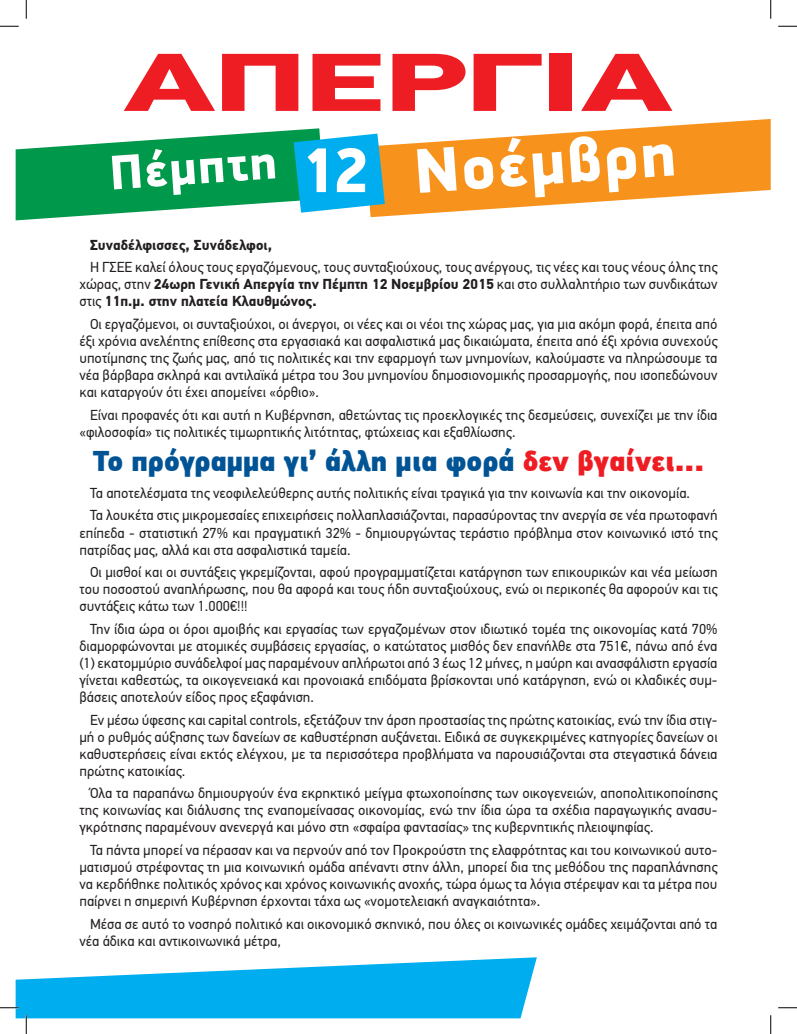
<style>
.page{position:relative;width:797px;height:1034px;background:#fff}
.page>*{position:absolute;margin:0;border:0;box-sizing:border-box;transform-origin:0 0}
.t1{font:900 82.88px "PF Din Display Pro";letter-spacing:-.02em;color:#ee1d23;scale:1.7 1}
.t2{font:900 63.38px "PF Din Display Pro";color:#fff}
.t3{font:900 48.75px "PF Din Display Pro";color:#fff}
.t4{font:900 28.62px "PF Din Text Pro";color:#005495}
.t5{font:14.38px/17.1px "PF Din Text Pro";color:#231f20;text-align:justify}
.t6{font:700 14.38px "PF Din Text Pro";color:#231f20}
.s1{font-weight:700}
.s2{color:#ee1d23}
</style>
<div class="page">
<svg style="left:15px;top:957px;width:522px;height:62px;fill:#00aeef"></svg>
<svg style="left:385px;top:119px;width:386px;height:98px;fill:#f7931d"></svg>
<svg style="left:15px;top:128px;width:370px;height:92px"></svg>
<svg style="left:0;top:25px;width:19px;height:2px"></svg>
<svg style="left:778px;top:25px;width:19px;height:2px"></svg>
<svg style="left:0;top:1007px;width:19px;height:2px"></svg>
<svg style="left:778px;top:1007px;width:19px;height:2px"></svg>
<svg style="left:25px;top:0;width:2px;height:19px"></svg>
<svg style="left:25px;top:1015px;width:2px;height:19px"></svg>
<svg style="left:770px;top:0;width:1px;height:19px"></svg>
<svg style="left:770px;top:1015px;width:1px;height:19px"></svg>
<p class="t1" style="left:123px;top:32px;width:325px">ΑΠΕΡΓΙΑ</p>
<p class="t3" style="left:108px;top:143px;width:168px;rotate:-4deg">Πέμπτη</p>
<p class="t2" style="left:302px;top:132px;width:68px">12</p>
<p class="t2" style="left:412px;top:133px;width:263px;rotate:-4deg">Νοέμβρη</p>
<p class="t6" style="left:90px;top:236px;width:184px">Συναδέλφισσες, Συνάδελφοι,</p>
<p class="t5" style="left:79px;top:259px;width:639px;text-indent:11px">Η ΓΣΕΕ καλεί όλους τους εργαζόμενους, τους συνταξιούχους, τους ανέργους, τις νέες και τους νέους όλης της χώρας, στην <span class="s1">24ωρη Γενική Απεργία την Πέμπτη 12 Νοεμβρίου 2015</span> και στο συλλαλητήριο των συνδικάτων στις <span class="s1">11π.μ. στην πλατεία Κλαυθμώνος.</span></p>
<p class="t5" style="left:79px;top:315px;width:639px;text-indent:11px">Οι εργαζόμενοι, οι συνταξιούχοι, οι άνεργοι, οι νέες και οι νέοι της χώρας μας, για μια ακόμη φορά, έπειτα από έξι χρόνια ανελέητης επίθεσης στα εργασιακά και ασφαλιστικά μας δικαιώματα, έπειτα από έξι χρόνια συνεχούς υποτίμησης της ζωής μας, από τις πολιτικές και την εφαρμογή των μνημονίων, καλούμαστε να πληρώσουμε τα νέα βάρβαρα σκληρά και αντιλαϊκά μέτρα του 3ου μνημονίου δημοσιονομικής προσαρμογής, που ισοπεδώνουν και καταργούν ότι έχει απομείνει «όρθιο».</p>
<p class="t5" style="left:79px;top:406px;width:639px;text-indent:11px">Είναι προφανές ότι και αυτή η Κυβέρνηση, αθετώντας τις προεκλογικές της δεσμεύσεις, συνεχίζει με την ίδια «φιλοσοφία» τις πολιτικές τιμωρητικής λιτότητας, φτώχειας και εξαθλίωσης.</p>
<p class="t4" style="left:93px;top:443px;width:613px">Το πρόγραμμα γι’ άλλη μια φορά <span class="s2">δεν βγαίνει...</span></p>
<p class="t5" style="left:90px;top:485px;width:601px">Τα αποτελέσματα της νεοφιλελεύθερης αυτής πολιτικής είναι τραγικά για την κοινωνία και την οικονομία.</p>
<p class="t5" style="left:79px;top:507px;width:639px;text-indent:11px">Τα λουκέτα στις μικρομεσαίες επιχειρήσεις πολλαπλασιάζονται, παρασύροντας την ανεργία σε νέα πρωτοφανή επίπεδα - στατιστική 27% και πραγματική 32% - δημιουργώντας τεράστιο πρόβλημα στον κοινωνικό ιστό της πατρίδας μας, αλλά και στα ασφαλιστικά ταμεία.</p>
<p class="t5" style="left:79px;top:564px;width:639px;text-indent:11px">Οι μισθοί και οι συντάξεις γκρεμίζονται, αφού προγραμματίζεται κατάργηση των επικουρικών και νέα μείωση του ποσοστού αναπλήρωσης, που θα αφορά και τους ήδη συνταξιούχους, ενώ οι περικοπές θα αφορούν και τις συντάξεις κάτω των 1.000€!!!</p>
<p class="t5" style="left:79px;top:620px;width:639px;text-indent:11px">Την ίδια ώρα οι όροι αμοιβής και εργασίας των εργαζομένων στον ιδιωτικό τομέα της οικονομίας κατά 70% διαμορφώνονται με ατομικές συμβάσεις εργασίας, ο κατώτατος μισθός δεν επανήλθε στα 751€, πάνω από ένα (1) εκατομμύριο συνάδελφοί μας παραμένουν απλήρωτοι από 3 έως 12 μήνες, η μαύρη και ανασφάλιστη εργασία γίνεται καθεστώς, τα οικογενειακά και προνοιακά επιδόματα βρίσκονται υπό κατάργηση, ενώ οι κλαδικές συμ&shy;βάσεις αποτελούν είδος προς εξαφάνιση.</p>
<p class="t5" style="left:79px;top:711px;width:639px;text-indent:11px">Εν μέσω ύφεσης και capital controls, εξετάζουν την άρση προστασίας της πρώτης κατοικίας, ενώ την ίδια στιγ&shy;μή ο ρυθμός αύξησης των δανείων σε καθυστέρηση αυξάνεται. Ειδικά σε συγκεκριμένες κατηγορίες δανείων οι καθυστερήσεις είναι εκτός ελέγχου, με τα περισσότερα προβλήματα να παρουσιάζονται στα στεγαστικά δάνεια πρώτης κατοικίας.</p>
<p class="t5" style="left:79px;top:785px;width:639px;text-indent:11px">Όλα τα παραπάνω δημιουργούν ένα εκρηκτικό μείγμα φτωχοποίησης των οικογενειών, αποπολιτικοποίησης της κοινωνίας και διάλυσης της εναπομείνασας οικονομίας, ενώ την ίδια ώρα τα σχέδια παραγωγικής ανασυ&shy;γκρότησης παραμένουν ανενεργά και μόνο στη «σφαίρα φαντασίας» της κυβερνητικής πλειοψηφίας.</p>
<p class="t5" style="left:79px;top:842px;width:639px;text-indent:11px">Τα πάντα μπορεί να πέρασαν και να περνούν από τον Προκρούστη της ελαφρότητας και του κοινωνικού αυτο&shy;ματισμού στρέφοντας τη μια κοινωνική ομάδα απέναντι στην άλλη, μπορεί δια της μεθόδου της παραπλάνησης να κερδήθηκε πολιτικός χρόνος και χρόνος κοινωνικής ανοχής, τώρα όμως τα λόγια στέρεψαν και τα μέτρα που παίρνει η σημερινή Κυβέρνηση έρχονται τάχα ως «νομοτελειακή αναγκαιότητα».</p>
<p class="t5" style="left:79px;top:915px;width:639px;text-indent:11px">Μέσα σε αυτό το νοσηρό πολιτικό και οικονομικό σκηνικό, που όλες οι κοινωνικές ομάδες χειμάζονται από τα νέα άδικα και αντικοινωνικά μέτρα,</p>
</div>
